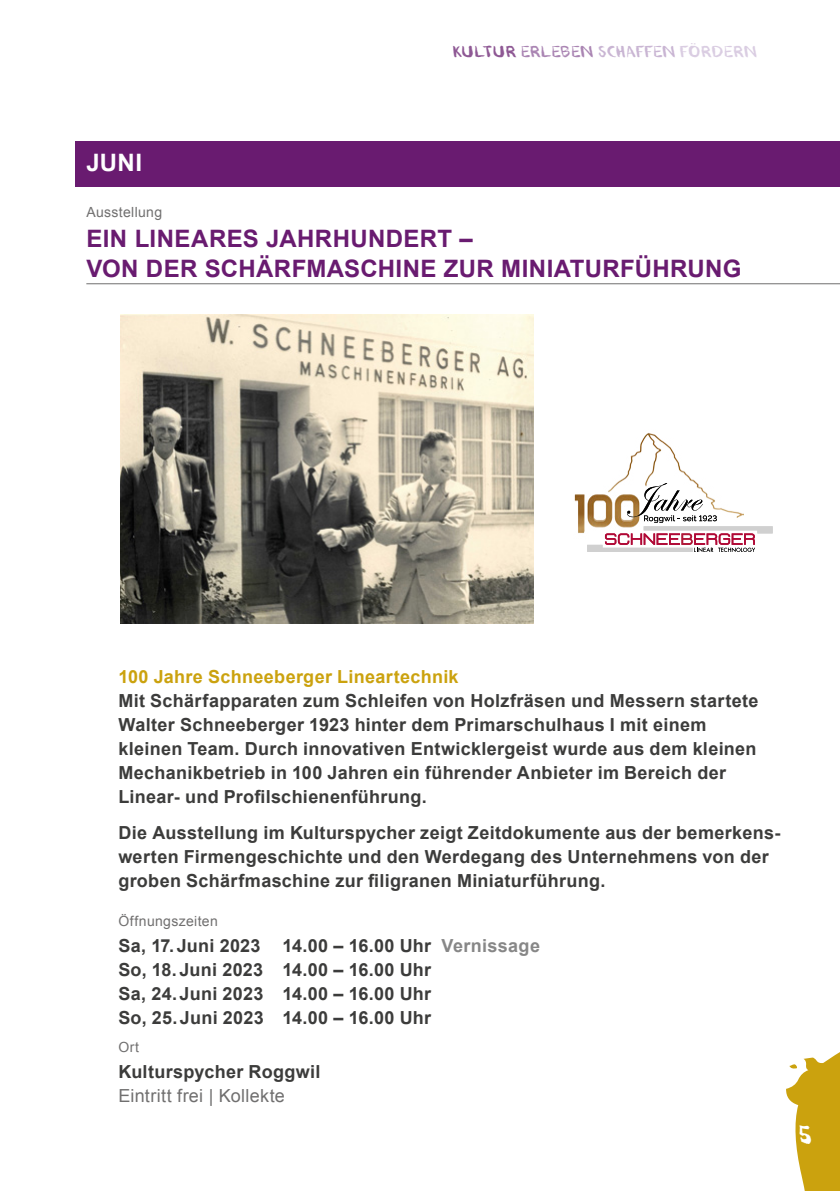
<style>
.page{position:relative;width:840px;height:1191px;background:#fff}
.page>*{position:absolute;margin:0;border:0;box-sizing:border-box;transform-origin:0 0}
.t1{font:700 24px/30px "Arial";letter-spacing:.015em;color:#691b70}
.t2{font:700 24px "Arial";color:#fff}
.t3{font:italic 22px "Blemished";color:#fff}
.t4{font:700 18px/24px "Arial";letter-spacing:.02em;color:#3c3c3b}
.t5{font:700 18px "Arial";letter-spacing:.02em;color:#cba20e}
.t6{font:18px "Arial";letter-spacing:.015em;color:#706f6f}
.t7{font:italic 14px "Blemished";color:#c9b5d3}
.t8{font:14px "Arial";letter-spacing:.025em;color:#706f6f}
.s1{color:#8e5894}
.s2{color:#aa85b3}
.s3{color:#dacde2}
.s4{color:#878787}
</style>
<div class="page">
<div style="left:75px;top:141px;width:764px;height:46px;background:#691b70"></div>
<img style="left:120px;top:315px;width:413px;height:308px">
<svg style="left:786px;top:1052px;width:53px;height:139px"></svg>
<img style="left:574px;top:494px;width:11px;height:39px">
<svg style="left:587px;top:513px;width:185px;height:39px"></svg>
<img style="left:587px;top:433px;width:156px;height:104px">
<hr style="left:86px;top:283px;width:753px;height:1px;background:#706f6f">
<p class="t7" style="left:454px;top:42px;width:308px"><span class="s1">KULTUR</span> <span class="s2">ERLEBEN</span> SCHAFFEN <span class="s3">FÖRDERN</span></p>
<h1 class="t2" style="left:86px;top:147px;width:57px">JUNI</h1>
<p class="t8" style="left:86px;top:202px;width:77px">Ausstellung</p>
<h1 class="t1" style="left:86px;top:224px;width:656px">EIN LINEARES JAHRHUNDERT –<br>VON DER SCHÄRFMASCHINE ZUR MINIATURFÜHRUNG</h1>
<p class="t5" style="left:118px;top:665px;width:341px">100 Jahre Schneeberger Lineartechnik</p>
<p class="t4" style="left:118px;top:689px;width:641px">Mit Schärfapparaten zum Schleifen von Holzfräsen und Messern startete Walter Schneeberger 1923 hinter dem Primarschulhaus I mit einem kleinen Team. Durch innovativen Entwicklergeist wurde aus dem kleinen Mechanikbetrieb in 100 Jahren ein führender Anbieter im Bereich der Linear- und Profilschienenführung.</p>
<p class="t4" style="left:118px;top:821px;width:663px">Die Ausstellung im Kulturspycher zeigt Zeitdokumente aus der bemerkens&shy;werten Firmengeschichte und den Werdegang des Unternehmens von der groben Schärfmaschine zur filigranen Miniaturführung.</p>
<p class="t8" style="left:118px;top:912px;width:101px">Öffnungszeiten</p>
<p class="t4" style="left:118px;top:934px;width:423px">Sa, 17.Juni 2023 14.00 – 16.00 Uhr <span class="s4">Vernissage </span>So, 18.Juni 2023 14.00 – 16.00 Uhr<br>Sa, 24.Juni 2023 14.00 – 16.00 Uhr<br>So, 25.Juni 2023 14.00 – 16.00 Uhr</p>
<p class="t8" style="left:118px;top:1037px;width:22px">Ort</p>
<p class="t4" style="left:118px;top:1059px;width:203px">Kulturspycher Roggwil</p>
<p class="t6" style="left:118px;top:1083px;width:168px">Eintritt frei | Kollekte</p>
<p class="t3" style="left:801px;top:1119px;width:19px">5</p>
</div>
